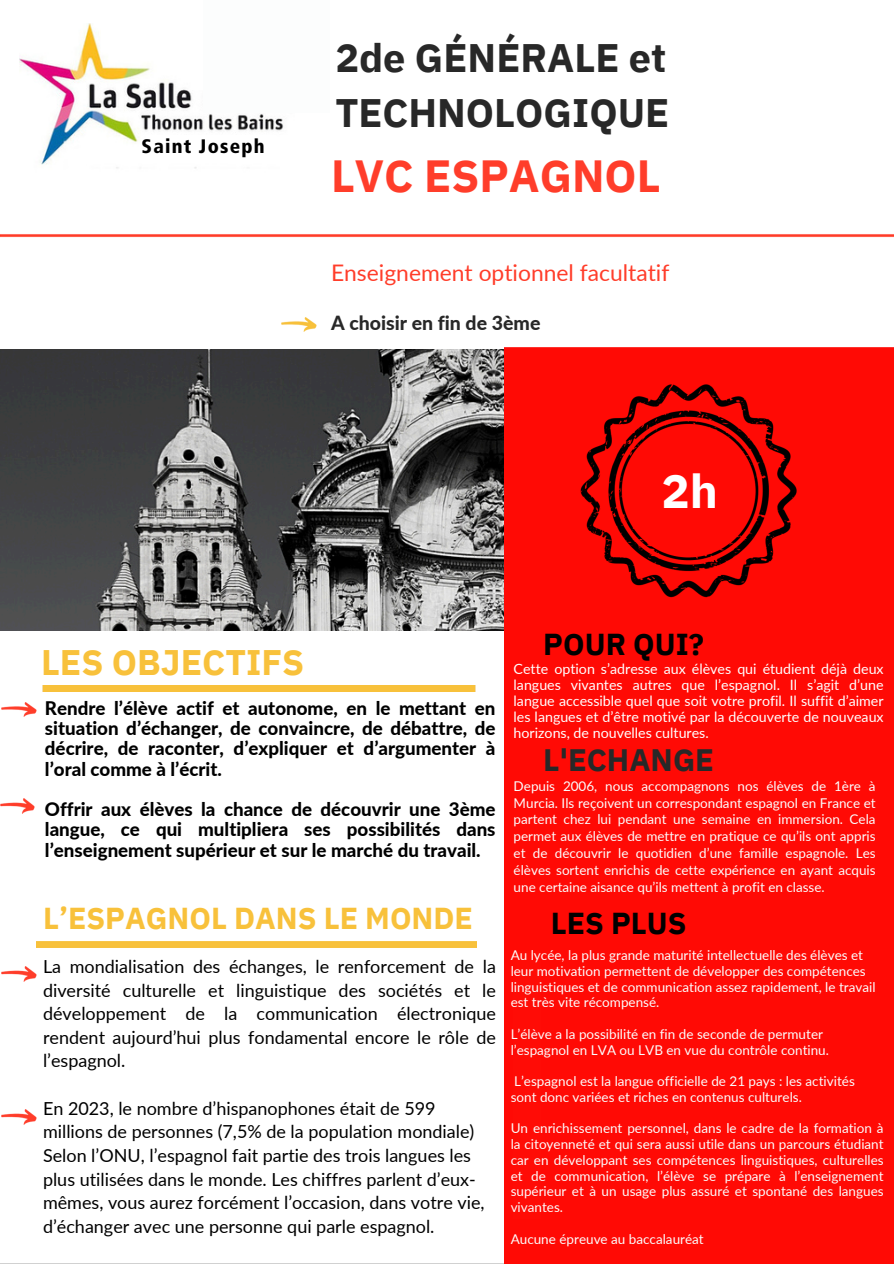
<style>
.page{position:relative;width:894px;height:1264px;background:#fff}
.page>*{position:absolute;margin:0;border:0;box-sizing:border-box;transform-origin:0 0}
.t1{font:700 47.25px "IBM Plex Sans";color:#fff}
.t2{font:700 45px "IBM Plex Sans";color:#ff3d2a}
.t3{font:700 39.6px/55.2px "IBM Plex Sans";color:#282828}
.t4{font:700 35.4px "IBM Plex Sans";color:#f8c13b}
.t5{font:700 30.9px "IBM Plex Sans";color:#282828}
.t6{font:700 30.15px "IBM Plex Sans";color:#f8c13b}
.t7{font:700 30.15px "IBM Plex Sans";color:#000}
.t8{font:22.8px "Lato";color:#ff3d2a}
.t9{font:800 19.5px "Lato";color:#282828}
.t10{font:900 condensed 19.5px "Frutiger LT Std";letter-spacing:.065em;color:#000}
.t11{font:800 18.75px/20.2px "Lato";color:#000;text-align:justify}
.t12{font:18px/23.7px "Lato";color:#000;text-align:justify}
.t13{font:14.25px/15.8px "Lato";color:#fff;text-align:justify}
.t14{font:13.5px/15.8px "Lato";color:#fcfdfd}
</style>
<div class="page">
<img style="left:0;top:234px;width:893px;height:1029px">
<img style="left:0;top:349px;width:505px;height:281px">
<div style="left:41px;top:685px;width:435px;height:6px;background:#f8c13b"></div>
<div style="left:505px;top:347px;width:388px;height:916px;background:#ff0a05"></div>
<img style="left:0;top:799px;width:35px;height:14px">
<img style="left:1px;top:702px;width:35px;height:14px">
<img style="left:1px;top:966px;width:35px;height:15px">
<img style="left:1px;top:1109px;width:35px;height:15px">
<img style="left:37px;top:941px;width:439px;height:6px">
<img style="left:281px;top:317px;width:35px;height:15px">
<img style="left:573px;top:377px;width:230px;height:227px">
<div style="left:513px;top:951px;width:27px;height:268px;background:#ff0c06"></div>
<img style="left:19px;top:23px;width:265px;height:146px">
<div style="left:203px;top:0;width:126px;height:112px;background:#fcfdfd"></div>
<p class="t10" style="left:142px;top:138px;width:124px">Saint Joseph</p>
<h1 class="t3" style="left:335px;top:29px;width:335px">2de GÉNÉRALE et<br>TECHNOLOGIQUE</h1>
<p class="t2" style="left:331px;top:146px;width:331px">LVC ESPAGNOL</p>
<h3 class="t8" style="left:331px;top:258px;width:340px">Enseignement optionnel facultatif</h3>
<p class="t9" style="left:331px;top:310px;width:211px">A choisir en fin de 3ème</p>
<p class="t1" style="left:661px;top:460px;width:58px">2h</p>
<p class="t4" style="left:41px;top:639px;width:264px">LES OBJECTIFS</p>
<p class="t11" style="left:45px;top:697px;width:452px">Rendre l’élève actif et autonome, en le mettant en situation d’échanger, de convaincre, de débattre, de décrire, de raconter, d’expliquer et d’argumenter à l’oral comme à l’écrit.</p>
<h5 class="t11" style="left:45px;top:798px;width:452px">Offrir aux élèves la chance de découvrir une 3ème langue, ce qui multipliera ses possibilités dans l’enseignement supérieur et sur le marché du travail.</h5>
<h6 class="t6" style="left:43px;top:898px;width:431px">L’ESPAGNOL DANS LE MONDE</h6>
<p class="t12" style="left:43px;top:954px;width:454px">La mondialisation des échanges, le renforcement de la diversité culturelle et linguistique des sociétés et le développement de la communication électronique rendent aujourd’hui plus fondamental encore le rôle de l’espagnol.</p>
<h5 class="t12" style="left:43px;top:1095px;width:443px;text-align:left">En 2023, le nombre d’hispanophones était de 599 millions de personnes (7,5% de la population mondiale)<br>Selon l’ONU, l’espagnol fait partie des trois langues les plus utilisées dans le monde. Les chiffres parlent d’eux&shy;mêmes, vous aurez forcément l’occasion, dans votre vie, d’échanger avec une personne qui parle espagnol.</h5>
<p class="t7" style="left:543px;top:624px;width:162px">POUR QUI?</p>
<h2 class="t13" style="left:513px;top:661px;width:371px">Cette option s’adresse aux élèves qui étudient déjà deux langues vivantes autres que l’espagnol. Il s’agit d’une langue accessible quel que soit votre profil. Il suffit d’aimer les langues et d’être motivé par la découverte de nouveaux horizons, de nouvelles cultures.</h2>
<h5 class="t5" style="left:543px;top:738px;width:172px">L'ECHANGE</h5>
<p class="t14" style="left:513px;top:777px;width:363px;line-height:16.8px;text-align:justify">Depuis 2006, nous accompagnons nos élèves de 1ère à Murcia. Ils reçoivent un correspondant espagnol en France et partent chez lui pendant une semaine en immersion. Cela permet aux élèves de mettre en pratique ce qu’ils ont appris et de découvrir le quotidien d’une famille espagnole. Les élèves sortent enrichis de cette expérience en ayant acquis une certaine aisance qu’ils mettent à profit en classe.</p>
<p class="t7" style="left:550px;top:903px;width:137px">LES PLUS</p>
<p class="t14" style="left:510px;top:947px;width:366px">Au lycée, la plus grande maturité intellectuelle des élèves et leur motivation permettent de développer des compétences linguistiques et de communication assez rapidement, le travail est très vite récompensé.</p>
<p class="t14" style="left:510px;top:1025px;width:320px">L’élève a la possibilité en fin de seconde de permuter l’espagnol en LVA ou LVB en vue du contrôle continu.</p>
<p class="t14" style="left:510px;top:1072px;width:345px">L’espagnol est la langue officielle de 21 pays : les activités sont donc variées et riches en contenus culturels.</p>
<p class="t14" style="left:510px;top:1120px;width:374px;text-align:justify">Un enrichissement personnel, dans le cadre de la formation à la citoyenneté et qui sera aussi utile dans un parcours étudiant car en développant ses compétences linguistiques, culturelles et de communication, l’élève se prépare à l’enseignement supérieur et à un usage plus assuré et spontané des langues vivantes.</p>
<p class="t14" style="left:510px;top:1230px;width:194px">Aucune épreuve au baccalauréat</p>
</div>
